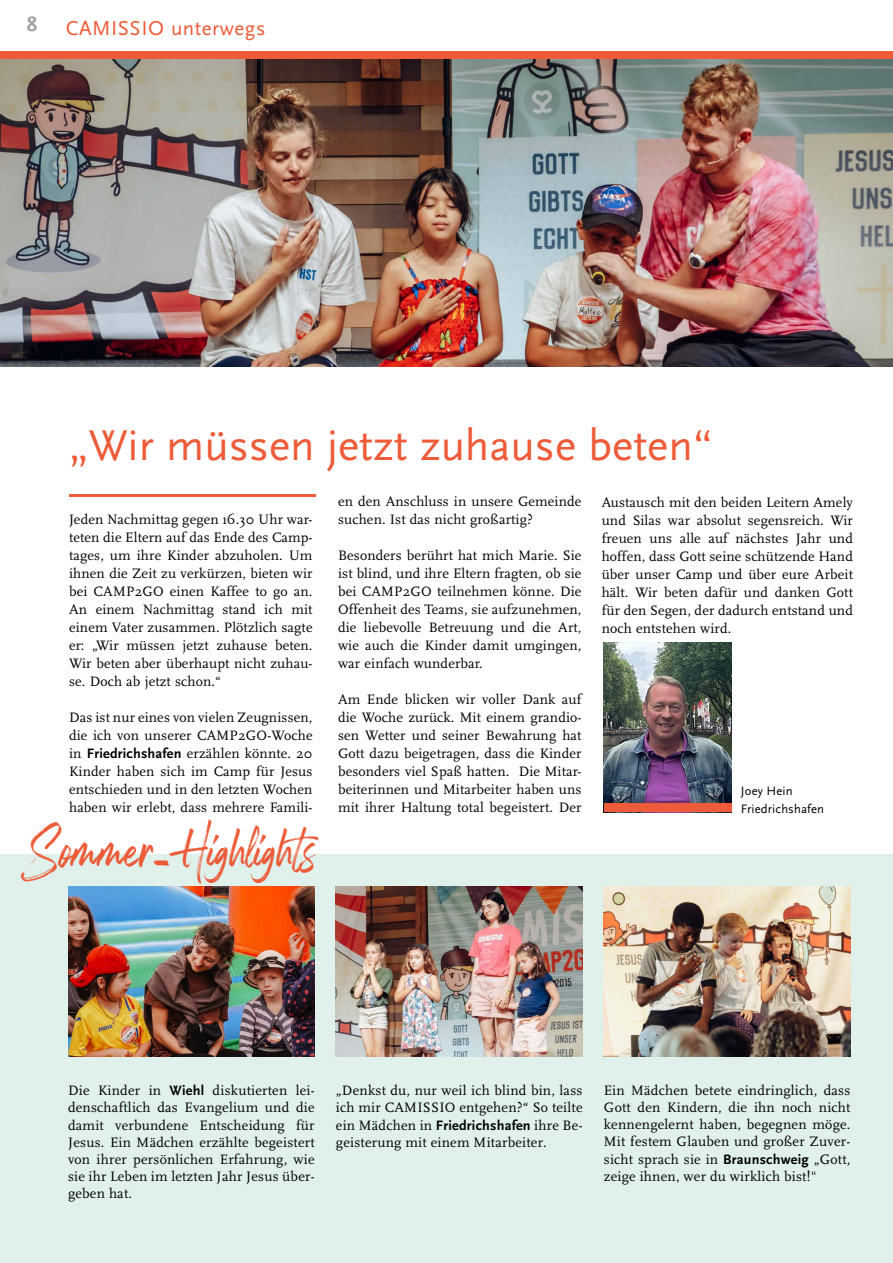
<style>
.page{position:relative;width:893px;height:1263px;background:#fff}
.page>*{position:absolute;margin:0;border:0;box-sizing:border-box;transform-origin:0 0}
.t1{font:49.05px "Rockville Solid";letter-spacing:-.075em;color:#ed5b38}
.t2{font:45px "Scala Sans Pro";color:#ed5b38}
.t3{font:21px "Scala Sans Pro";letter-spacing:.025em;color:#ed5b38}
.t4{font:700 21px "Scala Sans Pro";color:#9d9e9e}
.t5{font:14.25px/18px "Scala Pro";letter-spacing:.01em;color:#000;text-align:justify}
.t6{font:12.75px/18px "Scala Sans Pro";letter-spacing:.01em;color:#000}
.s1{font-family:"Scala Sans Pro";font-weight:700}
</style>
<div class="page">
<div style="left:0;top:51px;width:893px;height:9px;background:#ed5b38"></div>
<img style="left:0;top:60px;width:893px;height:306px">
<hr style="left:69px;top:494px;width:247px;height:2px;background:#ed5b38">
<img style="left:604px;top:642px;width:127px;height:162px">
<div style="left:604px;top:804px;width:127px;height:8px;background:#ed5b38"></div>
<div style="left:0;top:854px;width:893px;height:409px;background:#e0f1ec"></div>
<img style="left:68px;top:886px;width:247px;height:170px">
<img style="left:604px;top:886px;width:246px;height:170px">
<img style="left:336px;top:886px;width:247px;height:170px">
<h3 class="t4" style="left:27px;top:12px;width:12px">8</h3>
<h3 class="t3" style="left:66px;top:15px;width:201px">CAMISSIO unterwegs</h3>
<h2 class="t2" style="left:69px;top:419px;width:645px">„Wir müssen jetzt zuhause beten“</h2>
<p class="t5" style="left:69px;top:510px;width:245px">Jeden Nachmittag gegen 16.30 Uhr war&shy;teten die Eltern auf das Ende des Camp&shy;tages, um ihre Kinder abzuholen. Um ihnen die Zeit zu verkürzen, bieten wir bei CAMP2GO einen Kaffee to go an.<br>An einem Nachmittag stand ich mit einem Vater zusammen. Plötzlich sagte er: „Wir müssen jetzt zuhause beten.<br>Wir beten aber überhaupt nicht zuhau&shy;se. Doch ab jetzt schon.“</p>
<p class="t5" style="left:69px;top:708px;width:245px">Das ist nur eines von vielen Zeugnissen, die ich von unserer CAMP2GO-Woche in <span class="s1">Friedrichshafen</span> erzählen könnte. 20<br>Kinder haben sich im Camp für Jesus entschieden und in den letzten Wochen haben wir erlebt, dass mehrere Famili-</p>
<p class="t5" style="left:338px;top:492px;width:245px">en den Anschluss in unsere Gemeinde suchen. Ist das nicht großartig?</p>
<p class="t5" style="left:338px;top:546px;width:245px">Besonders berührt hat mich Marie. Sie ist blind, und ihre Eltern fragten, ob sie bei CAMP2GO teilnehmen könne. Die Offenheit des Teams, sie aufzunehmen, die liebevolle Betreuung und die Art, wie auch die Kinder damit umgingen, war einfach wunderbar.</p>
<p class="t5" style="left:338px;top:690px;width:245px">Am Ende blicken wir voller Dank auf die Woche zurück. Mit einem grandio&shy;sen Wetter und seiner Bewahrung hat Gott dazu beigetragen, dass die Kinder besonders viel Spaß hatten. Die Mitar&shy;beiterinnen und Mitarbeiter haben uns mit ihrer Haltung total begeistert. Der</p>
<p class="t5" style="left:602px;top:493px;width:253px">Austausch mit den beiden Leitern Amely und Silas war absolut segensreich. Wir freuen uns alle auf nächstes Jahr und hoffen, dass Gott seine schützende Hand über unser Camp und über eure Arbeit hält. Wir beten dafür und danken Gott für den Segen, der dadurch entstand und noch entstehen wird.</p>
<p class="t6" style="left:741px;top:781px;width:85px">Joey Hein<br>Friedrichshafen</p>
<h1 class="t1" style="left:21px;top:819px;width:299px">Sommer-Highlights</h1>
<p class="t5" style="left:68px;top:1082px;width:248px;line-height:17.1px">Die Kinder in <span class="s1">Wiehl</span> diskutierten lei&shy;denschaftlich das Evangelium und die damit verbundene Entscheidung für Jesus. Ein Mädchen erzählte begeistert von ihrer persönlichen Erfahrung, wie sie ihr Leben im letzten Jahr Jesus über&shy;geben hat.</p>
<p class="t5" style="left:604px;top:1082px;width:248px;line-height:17.1px">Ein Mädchen betete eindringlich, dass Gott den Kindern, die ihn noch nicht kennengelernt haben, begegnen möge.<br>Mit festem Glauben und großer Zuver&shy;sicht sprach sie in <span class="s1">Braunschweig</span> „Gott, zeige ihnen, wer du wirklich bist!"</p>
<p class="t5" style="left:336px;top:1082px;width:248px;line-height:17.1px">„Denkst du, nur weil ich blind bin, lass ich mir CAMISSIO entgehen?“ So teilte ein Mädchen in <span class="s1">Friedrichshafen</span> ihre Be&shy;geisterung mit einem Mitarbeiter.</p>
</div>
